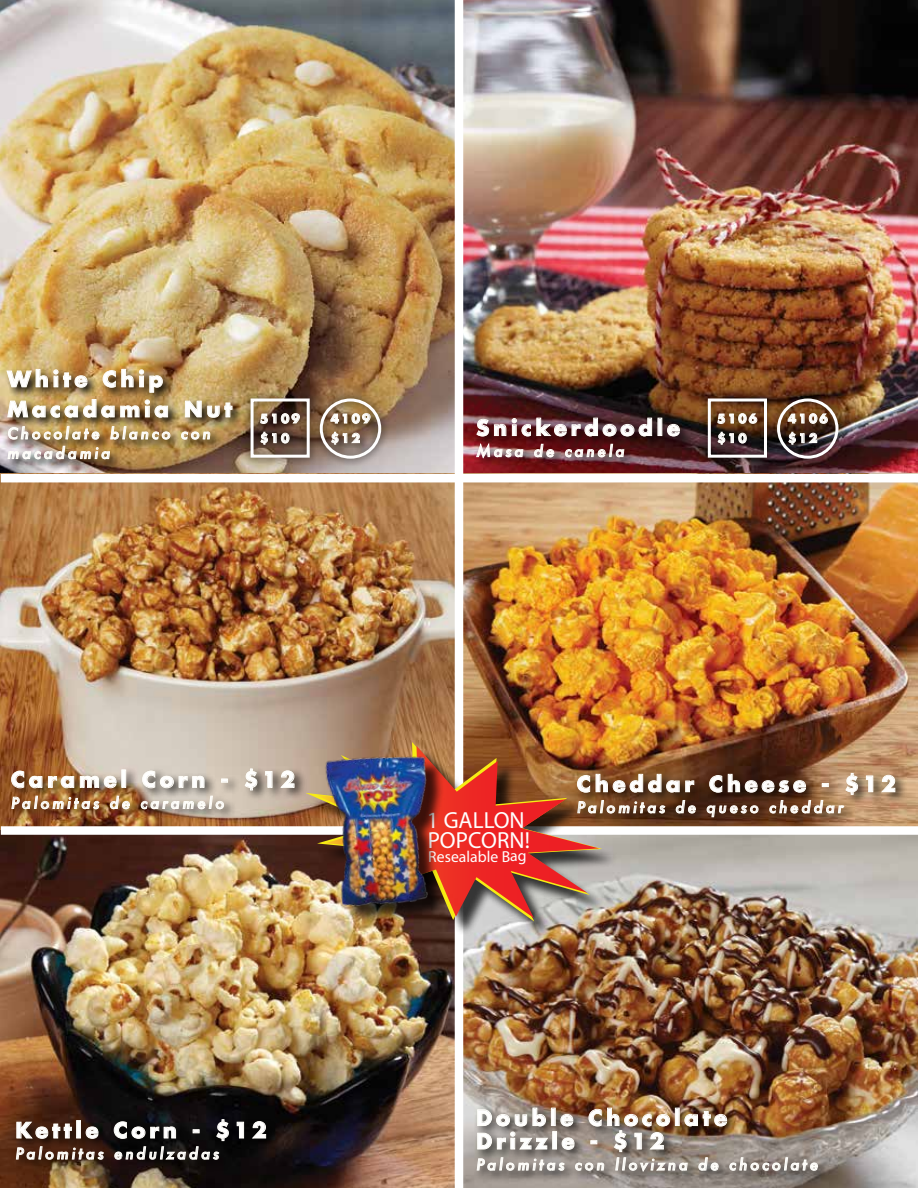
<style>
.page{position:relative;width:918px;height:1188px;background:#fff}
.page>*{position:absolute;margin:0;border:0;box-sizing:border-box;transform-origin:0 0}
.t1{font:23.25px "Myriad Pro";letter-spacing:-.005em;color:#fff}
.t2{font:700 21px/23.5px "Futura";letter-spacing:.19em;color:#fff}
.t3{font:15.9px "Myriad Pro";letter-spacing:-.005em;color:#fff}
.t4{font:italic 500 15px/19.6px "Futura";letter-spacing:.19em;color:#fff}
.t5{font:700 12px/19.6px "Futura";letter-spacing:.185em;color:#fff}
</style>
<div class="page">
<svg style="left:0;top:0;width:1px;height:304px"></svg>
<img style="left:1px;top:0;width:917px;height:1188px">
<img style="left:0;top:740px;width:1px;height:448px">
<div style="left:312px;top:391px;width:77px;height:75px;background:#000;opacity:.75"></div>
<div style="left:320px;top:399px;width:61px;height:60px;border:3px solid #fff;border-radius:50%"></div>
<div style="left:769px;top:391px;width:78px;height:75px;background:#000;opacity:.75"></div>
<div style="left:777px;top:399px;width:62px;height:60px;border:3px solid #fff;border-radius:50%"></div>
<div style="left:242px;top:390px;width:76px;height:76px;background:#000;opacity:.75"></div>
<div style="left:251px;top:399px;width:59px;height:59px;border:3px solid #fff"></div>
<div style="left:700px;top:390px;width:75px;height:76px;background:#000;opacity:.75"></div>
<div style="left:708px;top:399px;width:59px;height:59px;border:3px solid #fff"></div>
<div style="left:474px;top:414px;width:218px;height:56px;background:#000;opacity:.75"></div>
<svg style="left:667px;top:424px;width:13px;height:13px"></svg>
<img style="left:476px;top:417px;width:176px;height:42px">
<div style="left:8px;top:766px;width:299px;height:55px;background:#000;opacity:.75"></div>
<svg style="left:244px;top:768px;width:14px;height:23px"></svg>
<svg style="left:265px;top:771px;width:8px;height:17px"></svg>
<svg style="left:280px;top:770px;width:15px;height:18px"></svg>
<img style="left:11px;top:770px;width:119px;height:39px">
<svg style="left:141px;top:770px;width:87px;height:39px"></svg>
<div style="left:13px;top:1116px;width:265px;height:56px;background:#000;opacity:.75"></div>
<div style="left:76px;top:1120px;width:5px;height:18px;border:1px solid #fffef9"></div>
<svg style="left:236px;top:1121px;width:8px;height:18px"></svg>
<svg style="left:251px;top:1121px;width:15px;height:18px"></svg>
<svg style="left:16px;top:1121px;width:88px;height:39px"></svg>
<svg style="left:114px;top:1119px;width:115px;height:50px"></svg>
<div style="left:474px;top:1104px;width:356px;height:80px;background:#000;opacity:.75"></div>
<img style="left:476px;top:1107px;width:342px;height:66px">
<div style="left:574px;top:770px;width:334px;height:59px;background:#000;opacity:.75"></div>
<svg style="left:866px;top:775px;width:8px;height:18px"></svg>
<svg style="left:880px;top:775px;width:16px;height:18px"></svg>
<svg style="left:619px;top:774px;width:77px;height:40px"></svg>
<svg style="left:706px;top:773px;width:152px;height:49px"></svg>
<img style="left:5px;top:366px;width:239px;height:106px">
<svg style="left:181px;top:400px;width:52px;height:40px"></svg>
<img style="left:6px;top:369px;width:165px;height:91px">
<div style="left:455px;top:0;width:8px;height:1188px;background:#fff"></div>
<div style="left:1px;top:474px;width:917px;height:8px;background:#fff"></div>
<div style="left:1px;top:826px;width:917px;height:9px;background:#fff"></div>
<div style="left:310px;top:746px;width:309px;height:193px;background:#000;opacity:.75"></div>
<img style="left:305px;top:742px;width:297px;height:180px">
<img style="left:497px;top:746px;width:102px;height:172px">
<div style="left:329px;top:760px;width:175px;height:165px;background:#000;opacity:.75"></div>
<img style="left:312px;top:704px;width:185px;height:243px">
<h2 class="t2" style="left:7px;top:363px;width:226px;line-height:30.2px">White Chip<br>Macadamia Nut</h2>
<p class="t4" style="left:7px;top:423px;width:205px">Chocolate blanco con macadamia</p>
<p class="t5" style="left:260px;top:408px;width:41px">5109 $10</p>
<p class="t5" style="left:717px;top:408px;width:41px">5106 $10</p>
<p class="t5" style="left:331px;top:408px;width:41px">4109 $12</p>
<p class="t5" style="left:788px;top:408px;width:41px">4106 $12</p>
<h2 class="t2" style="left:476px;top:415px;width:205px">Snickerdoodle</h2>
<p class="t4" style="left:476px;top:441px;width:150px">Masa de canela</p>
<h2 class="t2" style="left:11px;top:767px;width:285px">Caramel Corn - $12</h2>
<p class="t4" style="left:11px;top:793px;width:215px">Palomitas de caramelo</p>
<h2 class="t2" style="left:16px;top:1118px;width:253px">Kettle Corn - $12</h2>
<p class="t4" style="left:16px;top:1144px;width:205px">Palomitas endulzadas</p>
<h1 class="t1" style="left:427px;top:806px;width:100px">1 GALLON</h1>
<p class="t3" style="left:428px;top:847px;width:100px">Resealable Bag</p>
<h1 class="t1" style="left:428px;top:826px;width:104px">POPCORN!</h1>
<h2 class="t2" style="left:577px;top:772px;width:320px">Cheddar Cheese - $12</h2>
<p class="t4" style="left:577px;top:797px;width:268px">Palomitas de queso cheddar</p>
<h2 class="t2" style="left:476px;top:1105px;width:252px">Double Chocolate<br>Drizzle - $12</h2>
<p class="t4" style="left:476px;top:1155px;width:343px">Palomitas con llovizna de chocolate</p>
</div>
